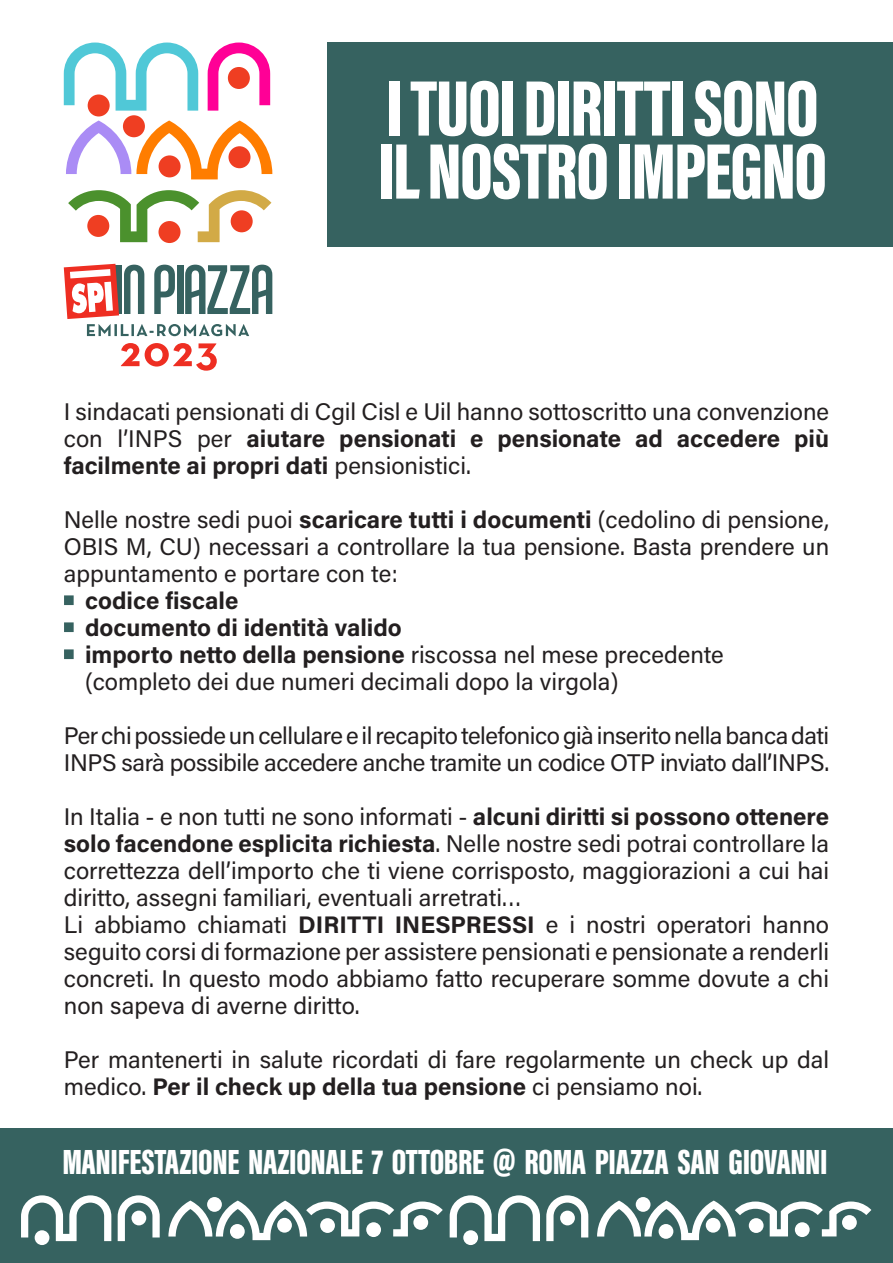
<style>
.page{position:relative;width:893px;height:1263px;background:#fff}
.page>*{position:absolute;margin:0;border:0;box-sizing:border-box;transform-origin:0 0}
.t1{font:900 81px "Acumin Pro Extra Cond";letter-spacing:-.02em;color:#fff}
.t2{font:900 36px "Acumin Pro Extra Cond";letter-spacing:-.01em;color:#fff}
.Normale{font:24px/27px "Acumin Pro";letter-spacing:-.005em;color:#231f20;text-align:justify}
.Normale-2{font:700 24px "Acumin Pro";color:#231f20}
.s1{font-weight:700}
.s2{font-weight:900;color:#366260}
.s3{font-weight:400}
</style>
<div class="page">
<div style="left:327px;top:43px;width:566px;height:204px;background:#366260"></div>
<svg style="left:208px;top:43px;width:62px;height:68px"></svg>
<svg style="left:64px;top:43px;width:134px;height:68px"></svg>
<svg style="left:66px;top:120px;width:206px;height:59px"></svg>
<svg style="left:68px;top:190px;width:203px;height:52px"></svg>
<div style="left:88px;top:94px;width:22px;height:22px;background:#ef3e22;border-radius:50%"></div>
<div style="left:123px;top:115px;width:22px;height:22px;background:#ef3e22;border-radius:50%"></div>
<div style="left:159px;top:155px;width:22px;height:22px;background:#ef3e22;border-radius:50%"></div>
<div style="left:228px;top:146px;width:22px;height:22px;background:#ef3e22;border-radius:50%"></div>
<div style="left:158px;top:221px;width:23px;height:22px;background:#ef3e22;border-radius:50%"></div>
<div style="left:231px;top:210px;width:22px;height:22px;background:#ef3e22;border-radius:50%"></div>
<div style="left:87px;top:215px;width:22px;height:22px;background:#ef3e22;border-radius:50%"></div>
<div style="left:228px;top:67px;width:22px;height:22px;background:#ef3e22;border-radius:50%"></div>
<svg style="left:64px;top:264px;width:208px;height:72px"></svg>
<svg style="left:121px;top:343px;width:96px;height:28px"></svg>
<div style="left:0;top:1129px;width:893px;height:134px;background:#366260"></div>
<svg style="left:118px;top:1195px;width:42px;height:46px"></svg>
<svg style="left:21px;top:1195px;width:90px;height:46px"></svg>
<svg style="left:168px;top:1200px;width:275px;height:40px"></svg>
<div style="left:35px;top:1230px;width:14px;height:15px;background:#fff;border-radius:50%"></div>
<div style="left:207px;top:1197px;width:15px;height:15px;background:#fff;border-radius:50%"></div>
<div style="left:230px;top:1224px;width:15px;height:15px;background:#fff;border-radius:50%"></div>
<div style="left:277px;top:1218px;width:15px;height:14px;background:#fff;border-radius:50%"></div>
<div style="left:366px;top:1222px;width:15px;height:15px;background:#fff;border-radius:50%"></div>
<div style="left:413px;top:1215px;width:15px;height:15px;background:#fff;border-radius:50%"></div>
<div style="left:320px;top:1218px;width:15px;height:15px;background:#fff;border-radius:50%"></div>
<div style="left:131px;top:1210px;width:15px;height:15px;background:#fff;border-radius:50%"></div>
<svg style="left:546px;top:1195px;width:42px;height:46px"></svg>
<svg style="left:450px;top:1195px;width:90px;height:46px"></svg>
<svg style="left:597px;top:1200px;width:274px;height:40px"></svg>
<div style="left:463px;top:1230px;width:15px;height:15px;background:#fff;border-radius:50%"></div>
<div style="left:636px;top:1197px;width:14px;height:15px;background:#fff;border-radius:50%"></div>
<div style="left:659px;top:1224px;width:14px;height:15px;background:#fff;border-radius:50%"></div>
<div style="left:706px;top:1218px;width:14px;height:14px;background:#fff;border-radius:50%"></div>
<div style="left:795px;top:1222px;width:15px;height:15px;background:#fff;border-radius:50%"></div>
<div style="left:842px;top:1215px;width:15px;height:15px;background:#fff;border-radius:50%"></div>
<div style="left:749px;top:1218px;width:15px;height:15px;background:#fff;border-radius:50%"></div>
<div style="left:560px;top:1210px;width:15px;height:15px;background:#fff;border-radius:50%"></div>
<p class="t1" style="left:386px;top:59px;width:434px">I TUOI DIRITTI SONO</p>
<p class="t1" style="left:378px;top:122px;width:451px">IL NOSTRO IMPEGNO</p>
<p class="Normale" style="left:64px;top:397px;width:767px">I sindacati pensionati di Cgil Cisl e Uil hanno sottoscritto una convenzione con l’INPS per <span class="s1">aiutare pensionati e pensionate ad accedere più facilmente ai propri dati</span> pensionistici.</p>
<p class="Normale" style="left:64px;top:505px;width:767px">Nelle nostre sedi puoi <span class="s1">scaricare tutti i documenti</span> (cedolino di pensione, OBIS M, CU) necessari a controllare la tua pensione. Basta prendere un appuntamento e portare con te:</p>
<p class="Normale-2" style="left:64px;top:583px;width:176px"><span class="s2">•</span> codice fiscale</p>
<p class="Normale-2" style="left:64px;top:610px;width:340px"><span class="s2">•</span> documento di identità valido</p>
<p class="Normale-2" style="left:64px;top:637px;width:662px"><span class="s2">•</span> importo netto della pensione <span class="s3">riscossa nel mese precedente</span></p>
<p class="Normale" style="left:85px;top:667px;width:535px">(completo dei due numeri decimali dopo la virgola)</p>
<p class="Normale" style="left:64px;top:721px;width:767px">Per chi possiede un cellulare e il recapito telefonico già inserito nella banca dati<br>INPS sarà possibile accedere anche tramite un codice OTP inviato dall’INPS.</p>
<p class="Normale" style="left:64px;top:802px;width:767px">In Italia - e non tutti ne sono informati - <span class="s1">alcuni diritti si possono ottenere solo facendone esplicita richiesta</span>. Nelle nostre sedi potrai controllare la correttezza dell’importo che ti viene corrisposto, maggiorazioni a cui hai diritto, assegni familiari, eventuali arretrati…</p>
<p class="Normale" style="left:64px;top:910px;width:767px">Li abbiamo chiamati <span class="s1">DIRITTI INESPRESSI</span> e i nostri operatori hanno seguito corsi di formazione per assistere pensionati e pensionate a renderli concreti. In questo modo abbiamo fatto recuperare somme dovute a chi non sapeva di averne diritto.</p>
<p class="Normale" style="left:64px;top:1045px;width:767px">Per mantenerti in salute ricordati di fare regolarmente un check up dal medico. <span class="s1">Per il check up della tua pensione</span> ci pensiamo noi.</p>
<p class="t2" style="left:62px;top:1140px;width:767px">MANIFESTAZIONE NAZIONALE 7 OTTOBRE @ ROMA PIAZZA SAN GIOVANNI</p>
</div>
